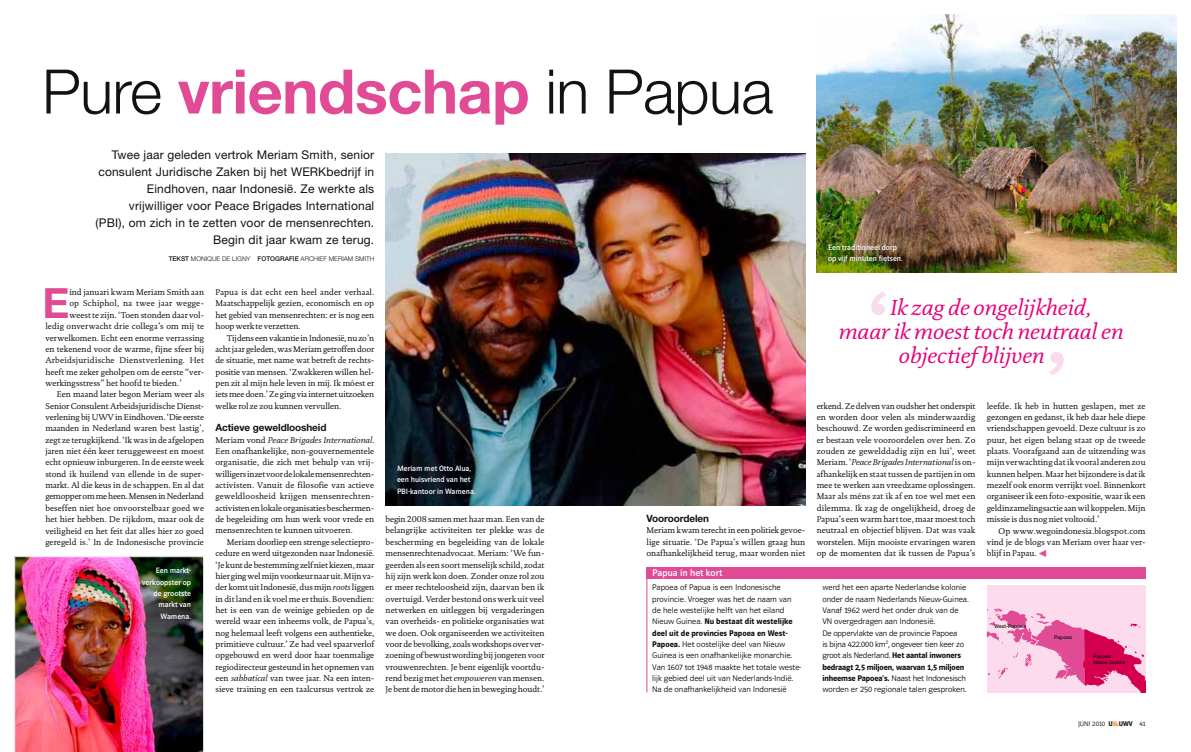
<style>
.page{position:relative;width:1191px;height:752px;background:#fff}
.page>*{position:absolute;margin:0;border:0;box-sizing:border-box;transform-origin:0 0}
.t1{font:300 61.4px "Helvetica Neue";color:#131211}
.t2{font:700 41.7px "Helvetica Neue";color:#e14b96}
.t3{font:italic 22px "DTL Documenta T";letter-spacing:-.005em;color:#e5007b}
.t4{font:12px/17px "Helvetica Neue";letter-spacing:.015em;color:#131211;text-align:right}
.t5{font:700 10px "Helvetica Neue";letter-spacing:-.01em;color:#131211}
.t6{font:10px "UWV Sans";color:#fff}
.t7{font:8.5px/11.3px "DTL Documenta T";letter-spacing:-.005em;color:#131211;text-align:justify}
.t8{font:300 8.5px/11.3px "UWV Sans";color:#131211}
.t9{font:8.5px "DTL Documenta T";letter-spacing:.025em;color:#131211}
.t10{font:8.5px "DTL Documenta T";letter-spacing:-.025em;color:#131211}
.t11{font:8.5px "DTL Documenta T";letter-spacing:.015em;color:#131211}
.t12{font:8px/11.3px "UWV Sans";color:#fff}
.t13{font:300 7px "UWV Sans";color:#131211}
.t14{font:300 6.5px "Helvetica Neue";color:#131211}
.t15{font:500 5px/5.5px "Helvetica Neue";color:#131211}
.s1{font-weight:700;color:#e14b96}
.s2{font-weight:500}
.s3{font-style:italic}
.s4{font-weight:700}
.s5{font-family:"Linotype Tapestry Triangle";font-size:9px;color:#e14b96}
.s6{font-family:"DTL Documenta T";font-weight:700;color:#f37800}
</style>
<div class="page">
<div style="left:986px;top:584px;width:159px;height:108px;background:#fcdcec"></div>
<img style="left:386px;top:153px;width:419px;height:352px">
<div style="left:646px;top:567px;width:499px;height:11px;background:#e14b96"></div>
<hr style="left:646px;top:567px;width:1px;height:125px;background:#e14b96">
<img style="left:816px;top:14px;width:360px;height:258px">
<img style="left:14px;top:556px;width:190px;height:195px">
<svg style="left:871px;top:292px;width:15px;height:23px"></svg>
<svg style="left:1049px;top:352px;width:14px;height:23px"></svg>
<svg style="left:986px;top:608px;width:159px;height:84px"></svg>
<h1 class="t1" style="left:42px;top:54px;width:732px">PURE <span class="s1">vriendschap</span> IN PAPUA</h1>
<p class="t4" style="left:96px;top:146px;width:280px">Twee jaar geleden vertrok Meriam Smith, senior consulent Juridische Zaken bij het WERKbedrijf in Eindhoven, naar Indonesië. Ze werkte als vrijwilliger voor Peace Brigades International<br>(PBI), om zich in te zetten voor de mensenrechten.<br>Begin dit jaar kwam ze terug.</p>
<p class="t14" style="left:169px;top:254px;width:207px"><span class="s2">Tekst</span> MONIQUE DE LIGNY <span class="s2">Fotografie</span> ARCHIEF MERIAM SMITH</p>
<h2 class="t2" style="left:42px;top:277px;width:29px">E</h2>
<p class="t7" style="left:69px;top:286px;width:136px">ind januari kwam Meriam Smith aan</p>
<p class="t7" style="left:215px;top:286px;width:160px">Papua is dat echt een heel ander verhaal.<br>Maatschappelijk gezien, economisch en op het gebied van mensenrechten: er is nog een hoop werk te verzetten.</p>
<p class="t7" style="left:215px;top:332px;width:160px;text-indent:11px">Tijdens een vakantie in Indonesië, nu zo’n acht jaar geleden, was Meriam getroffen door de situatie, met name wat betreft de rechts&shy;positie van mensen. ‘Zwakkeren willen hel&shy;pen zit al mijn hele leven in mij. Ik móest er iets mee doen.’ Ze ging via internet uitzoeken welke rol ze zou kunnen vervullen.</p>
<p class="t5" style="left:215px;top:421px;width:112px">Actieve geweldloosheid</p>
<p class="t7" style="left:215px;top:434px;width:160px;text-align:left">Meriam vond <span class="s3">Peace Brigades International</span>.<br>Een onafhankelijke, non-gouvernementele organisatie, die zich met behulp van vrij&shy;willigers inzet voor de lokale mensenrechten------ activisten. Vanuit de filosofie van actieve geweldloosheid krijgen mensenrechten&shy;activisten en lokale organisaties beschermen&shy;de begeleiding om hun werk voor vrede en mensenrechten te kunnen uitvoeren.</p>
<p class="t7" style="left:215px;top:536px;width:160px;text-indent:11px">Meriam doorliep een strenge selectiepro&shy;cedure en werd uitgezonden naar Indonesië. ‘Je kunt de bestemming zelf niet kiezen, maar hier ging wel mijn voorkeur naar uit. Mijn va&shy;der komt uit Indonesië, dus mijn <span class="s3">roots</span> liggen in dit land en ik voel me er thuis. Bovendien: het is een van de weinige gebieden op de wereld waar een inheems volk, de Papua’s, nog helemaal leeft volgens een authentieke, primitieve cultuur.’ Ze had veel spaarverlof opgebouwd en werd door haar toenmalige regiodirecteur gesteund in het opnemen van een <span class="s3">sabbatical</span> van twee jaar. Na een inten&shy;sieve training en een taalcursus vertrok ze</p>
<p class="t11" style="left:69px;top:298px;width:136px">op Schiphol, na twee jaar wegge-</p>
<p class="t7" style="left:69px;top:309px;width:136px">weest te zijn. ‘Toen stonden daar vol-</p>
<p class="t7" style="left:45px;top:320px;width:160px">ledig onverwacht drie collega’s om mij te</p>
<p class="t7" style="left:45px;top:332px;width:160px">verwelkomen. Echt een enorme verrassing</p>
<p class="t7" style="left:45px;top:343px;width:160px">en tekenend voor de warme, fijne sfeer bij</p>
<p class="t9" style="left:45px;top:355px;width:160px">Arbeidsjuridische Dienstverlening. Het</p>
<p class="t7" style="left:45px;top:366px;width:160px">heeft me zeker geholpen om de eerste “ver-</p>
<p class="t7" style="left:45px;top:377px;width:138px">werkingsstress” het hoofd te bieden.’</p>
<p class="t7" style="left:57px;top:388px;width:149px">Een maand later begon Meriam weer als</p>
<p class="t7" style="left:45px;top:400px;width:160px">Senior Consulent Arbeidsjuridische Dienst-</p>
<p class="t7" style="left:45px;top:411px;width:160px">verlening bij UWV in Eindhoven. ‘Die eerste</p>
<p class="t7" style="left:45px;top:422px;width:160px">maanden in Nederland waren best lastig’,</p>
<p class="t7" style="left:45px;top:434px;width:160px">zegt ze terugkijkend. ‘Ik was in de afgelopen</p>
<p class="t7" style="left:45px;top:445px;width:160px">jaren niet één keer teruggeweest en moest</p>
<p class="t7" style="left:45px;top:456px;width:160px">echt opnieuw inburgeren. In de eerste week</p>
<p class="t7" style="left:45px;top:468px;width:160px">stond ik huilend van ellende in de super-</p>
<p class="t7" style="left:45px;top:479px;width:160px">markt. Al die keus in de schappen. En al dat</p>
<p class="t10" style="left:45px;top:491px;width:160px">gemopper om me heen. Mensen in Nederland</p>
<p class="t7" style="left:45px;top:502px;width:160px">beseffen niet hoe onvoorstelbaar goed we</p>
<p class="t7" style="left:45px;top:513px;width:160px">het hier hebben. De rijkdom, maar ook de</p>
<p class="t7" style="left:45px;top:524px;width:160px">veiligheid en het feit dat alles hier zo goed</p>
<p class="t7" style="left:45px;top:536px;width:160px">geregeld is.’ In de Indonesische provincie</p>
<p class="t12" style="left:397px;top:462px;width:80px">Meriam met Otto Alua, een huisvriend van het<br>PBI-kantoor in Wamena.</p>
<p class="t5" style="left:646px;top:512px;width:64px">Vooroordelen</p>
<p class="t7" style="left:646px;top:524px;width:160px">Meriam kwam terecht in een politiek gevoe&shy;lige situatie. ‘De Papua’s willen graag hun onafhankelijkheid terug, maar worden niet</p>
<p class="t7" style="left:386px;top:513px;width:160px">begin 2008 samen met haar man. Een van de belangrijke activiteiten ter plekke was de bescherming en begeleiding van de lokale mensenrechtenadvocaat. Meriam: ‘We fun&shy;geerden als een soort menselijk schild, zodat hij zijn werk kon doen. Zonder onze rol zou er meer rechteloosheid zijn, daarvan ben ik overtuigd. Verder bestond ons werk uit veel netwerken en uitleggen bij vergaderingen van overheids- en politieke organisaties wat we doen. Ook organiseerden we activiteiten voor de bevolking, zoals workshops over ver&shy;zoening of bewustwording bij jongeren voor vrouwenrechten. Je bent eigenlijk voortdu&shy;rend bezig met het <span class="s3">empoweren</span> van mensen.<br>Je bent de motor die hen in beweging houdt.’</p>
<p class="t12" style="left:142px;top:564px;width:50px;text-align:right">Een markt&shy;verkoopster op de grootste markt van<br>Wamena.</p>
<p class="t6" style="left:652px;top:567px;width:72px">Papua in het kort</p>
<p class="t8" style="left:652px;top:581px;width:151px">Papoea of Papua is een Indonesische provincie. Vroeger was het de naam van de hele westelijke helft van het eiland Nieuw Guinea. <span class="s4">Nu bestaat dit westelijke deel uit de provincies Papoea en West-Papoea.</span> Het oostelijke deel van Nieuw Guinea is een onafhankelijke monarchie.<br>Van 1607 tot 1948 maakte het totale weste&shy;lijk gebied deel uit van Nederlands-Indië.<br>Na de onafhankelijkheid van Indonesië</p>
<p class="t12" style="left:828px;top:241px;width:76px">Een traditioneel dorp op vijf minuten fietsen.</p>
<h3 class="t3" style="left:890px;top:294px;width:202px">Ik zag de ongelijkheid,</h3>
<h3 class="t3" style="left:838px;top:318px;width:286px">maar ik moest toch neutraal en</h3>
<h3 class="t3" style="left:898px;top:342px;width:148px">objectief blijven</h3>
<p class="t7" style="left:816px;top:400px;width:160px">erkend. Ze delven van oudsher het onderspit en worden door velen als minderwaardig beschouwd. Ze worden gediscrimineerd en er bestaan vele vooroordelen over hen. Zo zouden ze gewelddadig zijn en lui’, weet Meriam. ‘<span class="s3">Peace Brigades International</span> is on&shy;afhankelijk en staat tussen de partijen in om mee te werken aan vreedzame oplossingen.<br>Maar als méns zat ik af en toe wel met een dilemma. Ik zag de ongelijkheid, droeg de Papua’s een warm hart toe, maar moest toch neutraal en objectief blijven. Dat was vaak worstelen. Mijn mooiste ervaringen waren op de momenten dat ik tussen de Papua’s</p>
<p class="t8" style="left:822px;top:581px;width:148px">werd het een aparte Nederlandse kolonie onder de naam Nederlands Nieuw-Guinea.<br>Vanaf 1962 werd het onder druk van de VN overgedragen aan Indonesië.<br>De oppervlakte van de provincie Papoea<br>is bijna 422.000 km<sup>2</sup>, ongeveer tien keer zo groot als Nederland. <span class="s4">Het aantal inwoners bedraagt 2,5 miljoen, waarvan 1,5 miljoen inheemse Papoea’s.</span> Naast het Indonesisch worden er 250 regionale talen gesproken.</p>
<p class="t7" style="left:986px;top:400px;width:160px">leefde. Ik heb in hutten geslapen, met ze gezongen en gedanst, ik heb daar hele diepe vriendschappen gevoeld. Deze cultuur is zo puur, het eigen belang staat op de tweede plaats. Voorafgaand aan de uitzending was mijn verwachting dat ik vooral anderen zou kunnen helpen. Maar het bijzondere is dat ik mezelf ook enorm verrijkt voel. Binnenkort organiseer ik een foto-expositie, waar ik een geldinzamelingsactie aan wil koppelen. Mijn missie is dus nog niet voltooid.’</p>
<p class="t7" style="left:986px;top:524px;width:160px;text-indent:11px">Op www.wegoindonesia.blogspot.com vind je de blogs van Meriam over haar ver&shy;blijf in Papau. <span class="s5">B</span></p>
<p class="t15" style="left:994px;top:622px;width:33px">West-Papoea</p>
<p class="t15" style="left:1054px;top:633px;width:19px">Papoea</p>
<p class="t15" style="left:1093px;top:653px;width:34px">Papoea<br>Nieuw Guinea</p>
<p class="t13" style="left:1078px;top:720px;width:69px">JUNI 2010 <span class="s4">U</span><span class="s6">&amp;</span><span class="s4">UWV</span> 41</p>
</div>
